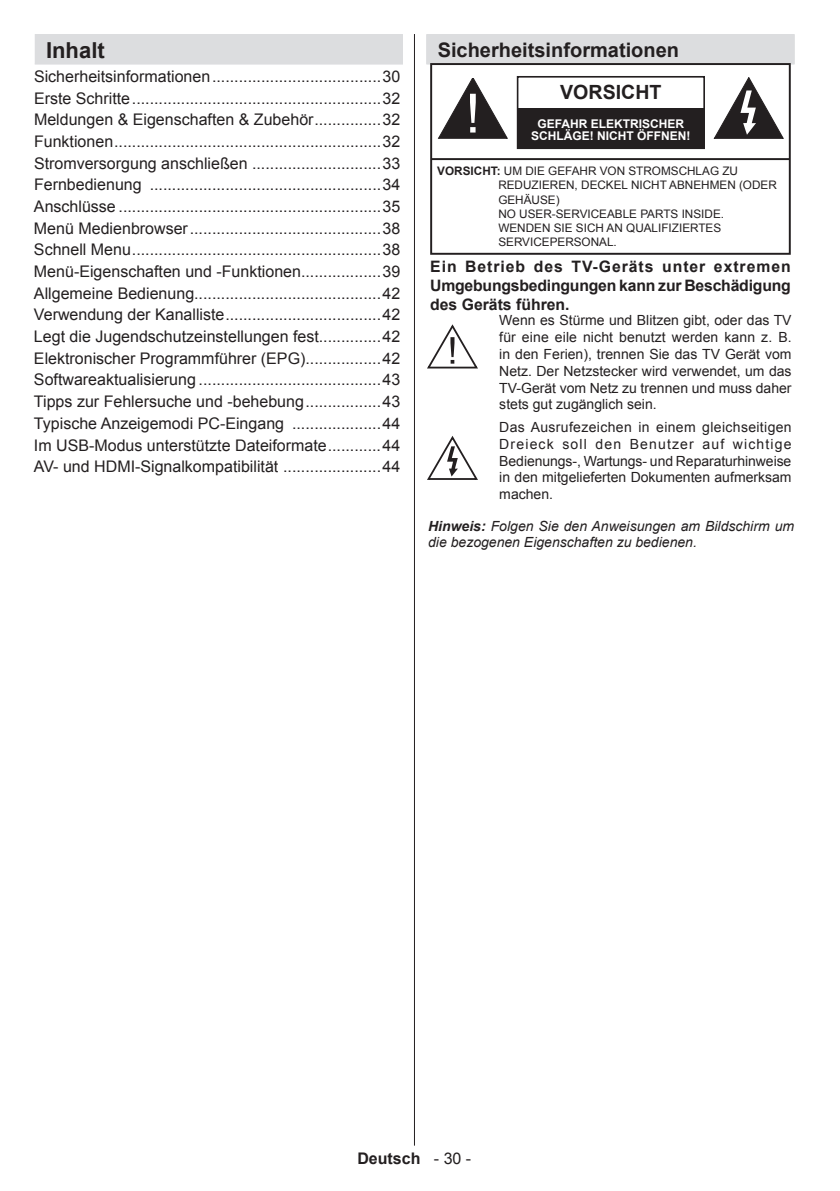
<style>
.page{position:relative;width:840px;height:1191px;background:#fff}
.page>*{position:absolute;margin:0;border:0;box-sizing:border-box;transform-origin:0 0}
.t1{font:700 22px "Arial";color:#231f20}
.t2{font:700 20px "Arial";color:#231f20}
.t3{font:700 19.6px "Arial";color:#231f20}
.t4{font:16px/21.6px "Arial";color:#231f20;text-align:justify}
.t5{font:700 16px "Arial";color:#231f20}
.t6{font:700 15.8px/19px "Arial";letter-spacing:-.015em;color:#231f20;text-align:justify}
.t7{font:14px/16.8px "Arial";color:#231f20;text-align:justify}
.t8{font:italic 14px/16.8px "Arial";color:#231f20}
.t9{font:700 12px/12px "Arial";color:#fff;text-align:center}
.t10{font:11.8px/14px "Arial";color:#231f20}
.s1{font-weight:700}
.s2{font-weight:400}
</style>
<div class="page">
<hr style="left:414px;top:34px;width:1px;height:1111px;background:#231f20">
<div style="left:426px;top:34px;width:368px;height:30px;background:#dcdddf"></div>
<div style="left:426px;top:35px;width:368px;height:30px;background:#dcdddf"></div>
<div style="left:518px;top:109px;width:185px;height:39px;background:#231f20"></div>
<div style="left:516px;top:76px;width:188px;height:73px;border:2px solid #231f20"></div>
<svg style="left:713px;top:78px;width:70px;height:61px"></svg>
<svg style="left:437px;top:78px;width:71px;height:61px"></svg>
<div style="left:430px;top:63px;width:360px;height:192px;border:2px solid #231f20"></div>
<hr style="left:431px;top:158px;width:358px;height:2px;background:#231f20">
<svg style="left:427px;top:324px;width:51px;height:45px"></svg>
<svg style="left:427px;top:436px;width:51px;height:44px"></svg>
<div style="left:35px;top:34px;width:368px;height:30px;background:#dcdddf"></div>
<hr style="left:35px;top:64px;width:368px;height:1px;background:#dcdddf">
<h1 class="t1" style="left:46px;top:36px;width:60px">Inhalt</h1>
<p class="t4" style="left:34px;top:66px;width:368px">Sicherheitsinformationen......................................30<br>Erste Schritte........................................................32<br>Meldungen &amp; Eigenschaften &amp; Zubehör...............32<br>Funktionen............................................................32<br>Stromversorgung anschließen .............................33<br>Fernbedienung ....................................................34<br>Anschlüsse ...........................................................35<br>Menü Medienbrowser...........................................38<br>Schnell Menu........................................................38<br>Menü-Eigenschaften und -Funktionen..................39<br>Allgemeine Bedienung..........................................42<br>Verwendung der Kanalliste...................................42<br>Legt die Jugendschutzeinstellungen fest..............42<br>Elektronischer Programmführer (EPG).................42<br>Softwareaktualisierung .........................................43<br>Tipps zur Fehlersuche und -behebung.................43<br>Typische Anzeigemodi PC-Eingang ....................44<br>Im USB-Modus unterstützte Dateiformate............44<br>AV- und HDMI-Signalkompatibilität ......................44</p>
<p class="t2" style="left:437px;top:37px;width:243px">Sicherheitsinformationen</p>
<p class="t3" style="left:560px;top:79px;width:103px">VORSICHT</p>
<p class="t9" style="left:531px;top:118px;width:161px">GEFAHR ELEKTRISCHER<br>SCHLÄGE! NICHT ÖFFNEN!</p>
<p class="t10" style="left:498px;top:164px;width:280px;text-indent:-61px"><span class="s1">VORSICHT:</span> UM DIE GEFAHR VON STROMSCHLAG ZU<br>REDUZIEREN, DECKEL NICHT ABNEHMEN (ODER<br>GEHÄUSE)<br>NO USER-SERVICEABLE PARTS INSIDE.<br>WENDEN SIE SICH AN QUALIFIZIERTES<br>SERVICEPERSONAL.</p>
<p class="t6" style="left:430px;top:258px;width:362px">Ein Betrieb des TV-Geräts unter extremen Umgebungsbedingungen kann zur Beschädigung des Geräts führen.</p>
<p class="t7" style="left:499px;top:312px;width:294px">Wenn es Stürme und Blitzen gibt, oder das TV für eine eile nicht benutzt werden kann z. B. in den Ferien), trennen Sie das TV Gerät vom Netz. Der Netzstecker wird verwendet, um das TV-Gerät vom Netz zu trennen und muss daher stets gut zugänglich sein.</p>
<p class="t7" style="left:499px;top:419px;width:294px">Das Ausrufezeichen in einem gleichseitigen Dreieck soll den Benutzer auf wichtige Bedienungs-, Wartungs- und Reparaturhinweise in den mitgelieferten Dokumenten aufmerksam machen.</p>
<p class="t8" style="left:428px;top:517px;width:367px"><span class="s1">Hinweis:</span> Folgen Sie den Anweisungen am Bildschirm um die bezogenen Eigenschaften zu bedienen.</p>
<p class="t5" style="left:357px;top:1148px;width:115px">Deutsch <span class="s2">- 30 -</span></p>
</div>
